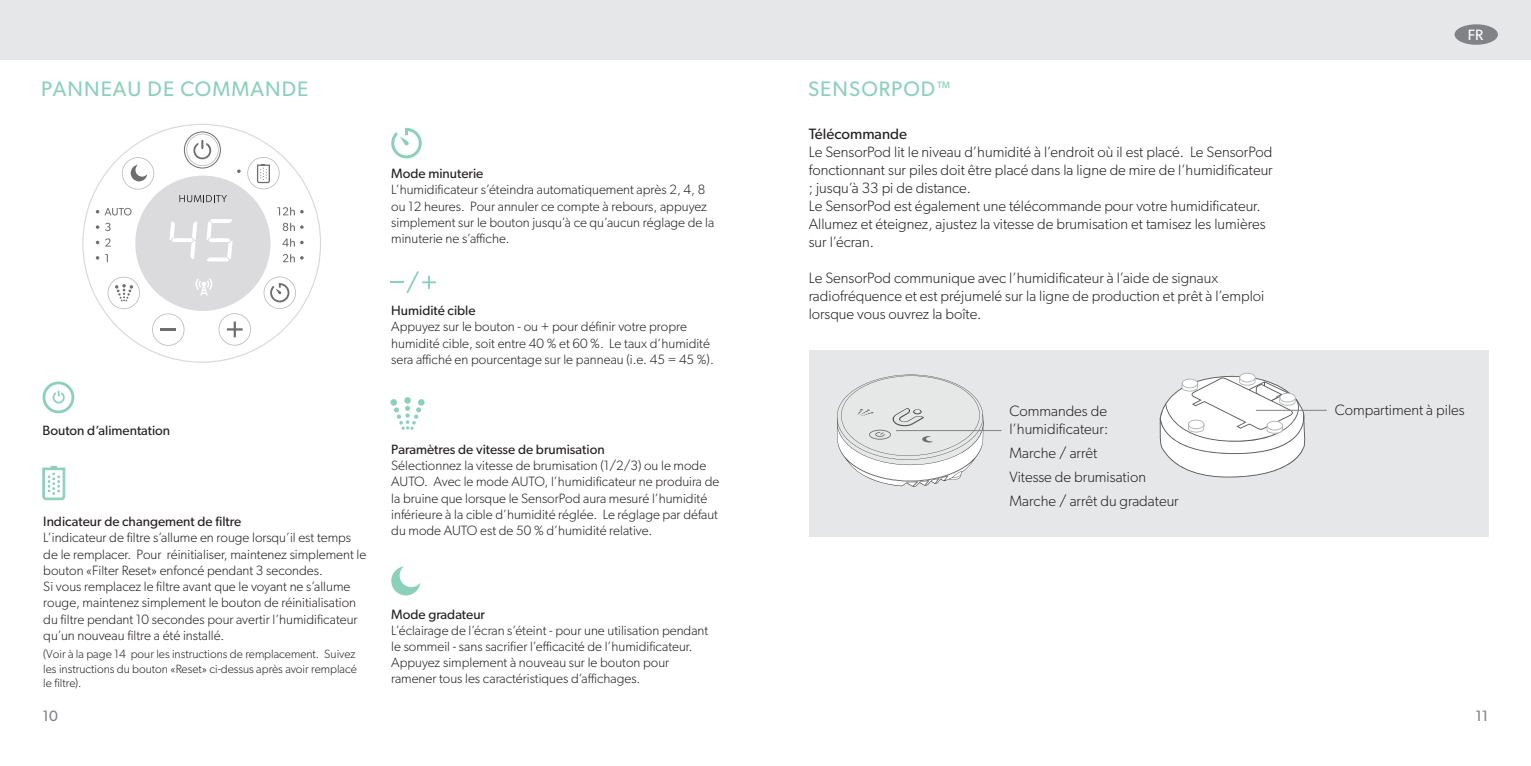
<style>
.page{position:relative;width:1531px;height:766px;background:#fff}
.page>*{position:absolute;margin:0;border:0;box-sizing:border-box;transform-origin:0 0}
.t1{font:21px "Gibson";letter-spacing:.05em;color:#8dd0ba}
.t2{font:300 15px/18px "Gibson";color:#231f20}
.t3{font:15px "Gibson";color:#231f20}
.t4{font:15px "Gibson";color:#808285}
.t5{font:15px "Gibson";color:#fff}
.t6{font:300 13.5px/16.2px "Gibson";color:#231f20}
.t7{font:13.5px "Gibson";color:#231f20}
.t8{font:300 12px/14.4px "Gibson";color:#231f20;text-align:justify}
.s1{font-size:16.5px}
</style>
<div class="page">
<div style="left:0;top:0;width:1531px;height:60px;background:#e6e7e9"></div>
<div style="left:1454px;top:24px;width:44px;height:21px;background:#808285;border-radius:50%"></div>
<svg style="left:391px;top:566px;width:29px;height:29px"></svg>
<svg style="left:391px;top:128px;width:31px;height:30px"></svg>
<svg style="left:43px;top:381px;width:31px;height:32px"></svg>
<svg style="left:42px;top:466px;width:23px;height:34px"></svg>
<svg style="left:390px;top:271px;width:46px;height:22px"></svg>
<svg style="left:390px;top:398px;width:35px;height:32px"></svg>
<svg style="left:82px;top:124px;width:239px;height:238px"></svg>
<svg style="left:277px;top:207px;width:27px;height:8px"></svg>
<svg style="left:283px;top:223px;width:21px;height:8px"></svg>
<svg style="left:282px;top:238px;width:22px;height:8px"></svg>
<svg style="left:283px;top:254px;width:21px;height:8px"></svg>
<svg style="left:105px;top:223px;width:6px;height:8px"></svg>
<svg style="left:105px;top:238px;width:6px;height:8px"></svg>
<svg style="left:105px;top:254px;width:3px;height:8px"></svg>
<svg style="left:96px;top:208px;width:36px;height:7px"></svg>
<svg style="left:96px;top:225px;width:3px;height:4px"></svg>
<svg style="left:219px;top:313px;width:32px;height:32px"></svg>
<svg style="left:122px;top:157px;width:32px;height:32px"></svg>
<svg style="left:184px;top:131px;width:37px;height:37px"></svg>
<svg style="left:152px;top:313px;width:32px;height:33px"></svg>
<svg style="left:264px;top:276px;width:32px;height:33px"></svg>
<svg style="left:108px;top:276px;width:32px;height:33px"></svg>
<svg style="left:247px;top:157px;width:33px;height:32px"></svg>
<svg style="left:237px;top:169px;width:4px;height:4px"></svg>
<svg style="left:179px;top:195px;width:48px;height:7px"></svg>
<svg style="left:206px;top:219px;width:27px;height:42px"></svg>
<svg style="left:170px;top:221px;width:27px;height:38px"></svg>
<div style="left:809px;top:350px;width:679px;height:187px;background:#e6e7e9"></div>
<svg style="left:837px;top:374px;width:146px;height:112px"></svg>
<hr style="left:896px;top:430px;width:105px;height:1px;background:#808285">
<svg style="left:1160px;top:372px;width:146px;height:105px"></svg>
<hr style="left:1256px;top:410px;width:71px;height:1px;background:#808285">
<p class="t1" style="left:41px;top:76px;width:269px">PANNEAU DE COMMANDE</p>
<p class="t7" style="left:43px;top:421px;width:129px">Bouton d’alimentation</p>
<p class="t7" style="left:43px;top:513px;width:200px">Indicateur de changement de filtre</p>
<p class="t6" style="left:43px;top:529px;width:324px">L’indicateur de filtre s’allume en rouge lorsqu’il est temps de le remplacer. Pour réinitialiser, maintenez simplement le bouton «Filter Reset» enfoncé pendant 3 secondes.</p>
<p class="t6" style="left:43px;top:578px;width:316px">Si vous remplacez le filtre avant que le voyant ne s’allume rouge, maintenez simplement le bouton de réinitialisation du filtre pendant 10 secondes pour avertir l’humidificateur qu’un nouveau filtre a été installé.</p>
<p class="t8" style="left:43px;top:646px;width:315px">(Voir à la page 14 pour les instructions de remplacement. Suivez les instructions du bouton «Reset» ci-dessus après avoir remplacé le filtre).</p>
<p class="t7" style="left:391px;top:165px;width:94px">Mode minuterie</p>
<p class="t6" style="left:391px;top:181px;width:324px">L’humidificateur s’éteindra automatiquement après 2, 4, 8 ou 12 heures. Pour annuler ce compte à rebours, appuyez simplement sur le bouton jusqu’à ce qu’aucun réglage de la minuterie ne s’affiche.</p>
<p class="t7" style="left:391px;top:302px;width:86px">Humidité cible</p>
<p class="t6" style="left:391px;top:318px;width:324px">Appuyez sur le bouton - ou + pour définir votre propre humidité cible, soit entre 40 % et 60 %. Le taux d’humidité sera affiché en pourcentage sur le panneau (i.e. 45 = 45 %).</p>
<p class="t7" style="left:391px;top:441px;width:215px">Paramètres de vitesse de brumisation</p>
<p class="t6" style="left:391px;top:457px;width:330px">Sélectionnez la vitesse de brumisation (1/2/3) ou le mode AUTO. Avec le mode AUTO, l’humidificateur ne produira de la bruine que lorsque le SensorPod aura mesuré l’humidité inférieure à la cible d’humidité réglée. Le réglage par défaut du mode AUTO est de 50 % d’humidité relative.</p>
<p class="t7" style="left:391px;top:605px;width:95px">Mode gradateur</p>
<p class="t6" style="left:391px;top:621px;width:318px">L’éclairage de l’écran s’éteint - pour une utilisation pendant le sommeil - sans sacrifier l’efficacité de l’humidificateur.<br>Appuyez simplement à nouveau sur le bouton pour ramener tous les caractéristiques d’affichages.</p>
<p class="t1" style="left:808px;top:76px;width:144px">SENSORPOD<span class="s1">™</span></p>
<p class="t3" style="left:809px;top:124px;width:100px">Télécommande</p>
<p class="t2" style="left:809px;top:142px;width:465px;text-align:justify">Le SensorPod lit le niveau d’humidité à l’endroit où il est placé. Le SensorPod fonctionnant sur piles doit être placé dans la ligne de mire de l’humidificateur ; jusqu’à 33 pi de distance.</p>
<p class="t2" style="left:809px;top:196px;width:458px">Le SensorPod est également une télécommande pour votre humidificateur.<br>Allumez et éteignez, ajustez la vitesse de brumisation et tamisez les lumières sur l’écran.</p>
<p class="t2" style="left:809px;top:268px;width:457px">Le SensorPod communique avec l’humidificateur à l’aide de signaux radiofréquence et est préjumelé sur la ligne de production et prêt à l’emploi lorsque vous ouvrez la boîte.</p>
<p class="t2" style="left:1009px;top:401px;width:100px">Commandes de l’humidificateur:</p>
<p class="t2" style="left:1009px;top:443px;width:89px">Marche / arrêt</p>
<p class="t2" style="left:1009px;top:467px;width:138px">Vitesse de brumisation</p>
<p class="t2" style="left:1009px;top:491px;width:171px">Marche / arrêt du gradateur</p>
<p class="t5" style="left:1468px;top:26px;width:17px">FR</p>
<p class="t2" style="left:1334px;top:400px;width:131px">Compartiment à piles</p>
<p class="t4" style="left:43px;top:707px;width:17px">10</p>
<p class="t4" style="left:1475px;top:707px;width:15px">11</p>
</div>
